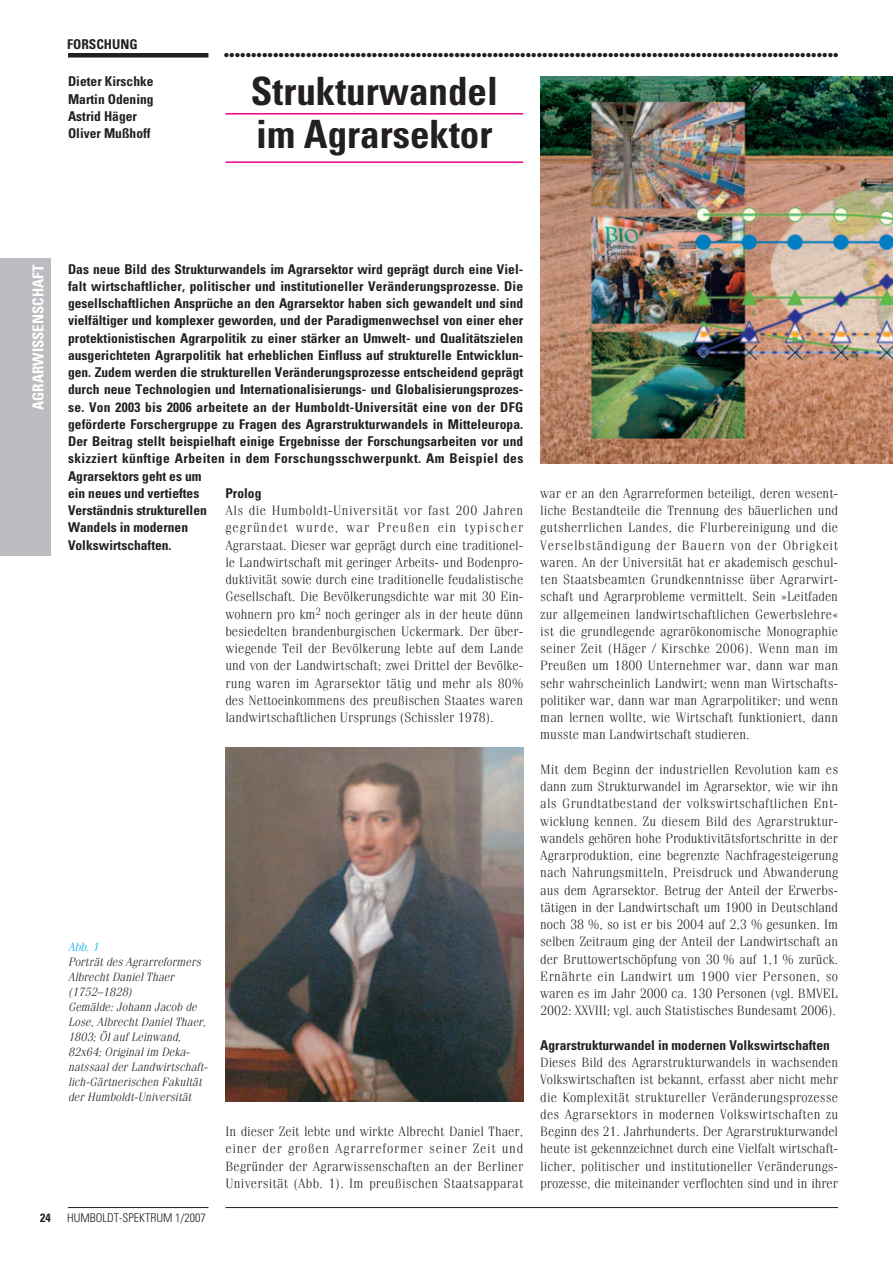
<style>
.page{position:relative;width:893px;height:1263px;background:#fff}
.page>*{position:absolute;margin:0;border:0;box-sizing:border-box;transform-origin:0 0}
.t1{font:700 condensed 39px/43.5px "Univers";color:#231f20}
.t2{font:800 18px "Bauhaus";color:#231f20}
.t3{font:700 condensed 15px "Univers";color:#fff}
.t4{font:300 13.5px/17.2px "Fenice";color:#231f20;text-align:justify}
.t5{font:700 condensed 13.5px/17.2px "Univers";color:#231f20}
.t6{font:italic 300 12px/15px "Fenice";color:#231f20}
.t7{font:300 condensed 12px "Univers";color:#231f20}
.t8{font:italic 300 12px "Fenice";color:#00aeef}
.t9{font:700 condensed 12px "Univers";color:#231f20}
</style>
<div class="page">
<img style="left:0;top:53px;width:892px;height:1156px">
<p class="t5" style="left:67px;top:37px;width:72px">FORSCHUNG</p>
<h2 class="t2" style="left:224px;top:45px;width:616px">................................................................................................................</h2>
<p class="t5" style="left:68px;top:74px;width:87px">Dieter Kirschke<br>Martin Odening<br>Astrid Häger<br>Oliver Mußhoff</p>
<h1 class="t1" style="left:251px;top:73px;width:248px">Strukturwandel im Agrarsektor</h1>
<p class="t3" style="left:33px;top:410px;width:147px;rotate:-90deg">AGRARWISSENSCHAFT</p>
<p class="t9" style="left:40px;top:1214px;width:12px">24</p>
<p class="t5" style="left:68px;top:262px;width:457px;text-align:justify">Das neue Bild des Strukturwandels im Agrarsektor wird geprägt durch eine Viel&shy;falt wirtschaftlicher, politischer und institutioneller Veränderungsprozesse. Die gesellschaftlichen Ansprüche an den Agrarsektor haben sich gewandelt und sind vielfältiger und komplexer geworden, und der Paradigmenwechsel von einer eher protektionistischen Agrarpolitik zu einer stärker an Umwelt- und Qualitätszielen ausgerichteten Agrarpolitik hat erheblichen Einfluss auf strukturelle Entwicklun&shy;gen. Zudem werden die strukturellen Veränderungsprozesse entscheidend geprägt durch neue Technologien und Internationalisierungs- und Globalisierungsprozes&shy;se. Von 2003 bis 2006 arbeitete an der Humboldt-Universität eine von der DFG geförderte Forschergruppe zu Fragen des Agrarstrukturwandels in Mitteleuropa.<br>Der Beitrag stellt beispielhaft einige Ergebnisse der Forschungsarbeiten vor und skizziert künftige Arbeiten in dem Forschungsschwerpunkt. Am Beispiel des</p>
<p class="t5" style="left:68px;top:469px;width:140px">Agrarsektors geht es um ein neues und vertieftes<br>Verständnis strukturellen<br>Wandels in modernen<br>Volkswirtschaften.</p>
<p class="t5" style="left:225px;top:486px;width:37px">Prolog</p>
<p class="t4" style="left:225px;top:503px;width:299px">Als die Humboldt-Universität vor fast 200 Jahren gegründet wurde, war Preußen ein typischer Agrarstaat. Dieser war geprägt durch eine traditionel&shy;le Landwirtschaft mit geringer Arbeits- und Bodenpro&shy;duktivität sowie durch eine traditionelle feudalistische Gesellschaft. Die Bevölkerungsdichte war mit 30 Ein&shy;wohnern pro km<sup>2</sup> noch geringer als in der heute dünn besiedelten brandenburgischen Uckermark. Der über&shy;wiegende Teil der Bevölkerung lebte auf dem Lande und von der Landwirtschaft; zwei Drittel der Bevölke&shy;rung waren im Agrarsektor tätig und mehr als 80% des Nettoeinkommens des preußischen Staates waren landwirtschaftlichen Ursprungs (Schissler 1978).</p>
<p class="t8" style="left:68px;top:943px;width:32px">Abb. 1</p>
<p class="t6" style="left:68px;top:956px;width:140px">Porträt des Agrarreformers<br>Albrecht Daniel Thaer (1752–1828)<br>Gemälde: Johann Jacob de<br>Lose, Albrecht Daniel Thaer,<br>1803; Öl auf Leinwand,<br>82x64; Original im Deka&shy;natssaal der Landwirtschaft&shy;lich-Gärtnerischen Fakultät der Humboldt-Universität</p>
<p class="t7" style="left:67px;top:1214px;width:140px">HUMBOLDT-SPEKTRUM 1/2007</p>
<p class="t4" style="left:225px;top:1124px;width:299px">In dieser Zeit lebte und wirkte Albrecht Daniel Thaer, einer der großen Agrarreformer seiner Zeit und Begründer der Agrarwissenschaften an der Berliner Universität (Abb. 1). Im preußischen Staatsapparat</p>
<p class="t4" style="left:540px;top:486px;width:299px">war er an den Agrarreformen beteiligt, deren wesent&shy;liche Bestandteile die Trennung des bäuerlichen und gutsherrlichen Landes, die Flurbereinigung und die Verselbständigung der Bauern von der Obrigkeit waren. An der Universität hat er akademisch geschul&shy;ten Staatsbeamten Grundkenntnisse über Agrarwirt&shy;schaft und Agrarprobleme vermittelt. Sein »Leitfaden zur allgemeinen landwirtschaftlichen Gewerbslehre« ist die grundlegende agrarökonomische Monographie seiner Zeit (Häger / Kirschke 2006). Wenn man im Preußen um 1800 Unternehmer war, dann war man sehr wahrscheinlich Landwirt; wenn man Wirtschafts&shy;politiker war, dann war man Agrarpolitiker; und wenn man lernen wollte, wie Wirtschaft funktioniert, dann musste man Landwirtschaft studieren.</p>
<p class="t4" style="left:540px;top:762px;width:299px">Mit dem Beginn der industriellen Revolution kam es dann zum Strukturwandel im Agrarsektor, wie wir ihn als Grundtatbestand der volkswirtschaftlichen Ent&shy;wicklung kennen. Zu diesem Bild des Agrarstruktur&shy;wandels gehören hohe Produktivitätsfortschritte in der Agrarproduktion, eine begrenzte Nachfragesteigerung nach Nahrungsmitteln, Preisdruck und Abwanderung aus dem Agrarsektor. Betrug der Anteil der Erwerbs&shy;tätigen in der Landwirtschaft um 1900 in Deutschland noch 38 %, so ist er bis 2004 auf 2,3 % gesunken. Im selben Zeitraum ging der Anteil der Landwirtschaft an der Bruttowertschöpfung von 30 % auf 1,1 % zurück.<br>Ernährte ein Landwirt um 1900 vier Personen, so waren es im Jahr 2000 ca. 130 Personen (vgl. BMVEL 2002: XXVIII; vgl. auch Statistisches Bundesamt 2006).</p>
<p class="t5" style="left:540px;top:1038px;width:291px">Agrarstrukturwandel in modernen Volkswirtschaften</p>
<p class="t4" style="left:540px;top:1055px;width:299px">Dieses Bild des Agrarstrukturwandels in wachsenden Volkswirtschaften ist bekannt, erfasst aber nicht mehr die Komplexität struktureller Veränderungsprozesse des Agrarsektors in modernen Volkswirtschaften zu Beginn des 21. Jahrhunderts. Der Agrarstrukturwandel heute ist gekennzeichnet durch eine Vielfalt wirtschaft&shy;licher, politischer und institutioneller Veränderungs&shy;prozesse, die miteinander verflochten sind und in ihrer</p>
</div>
